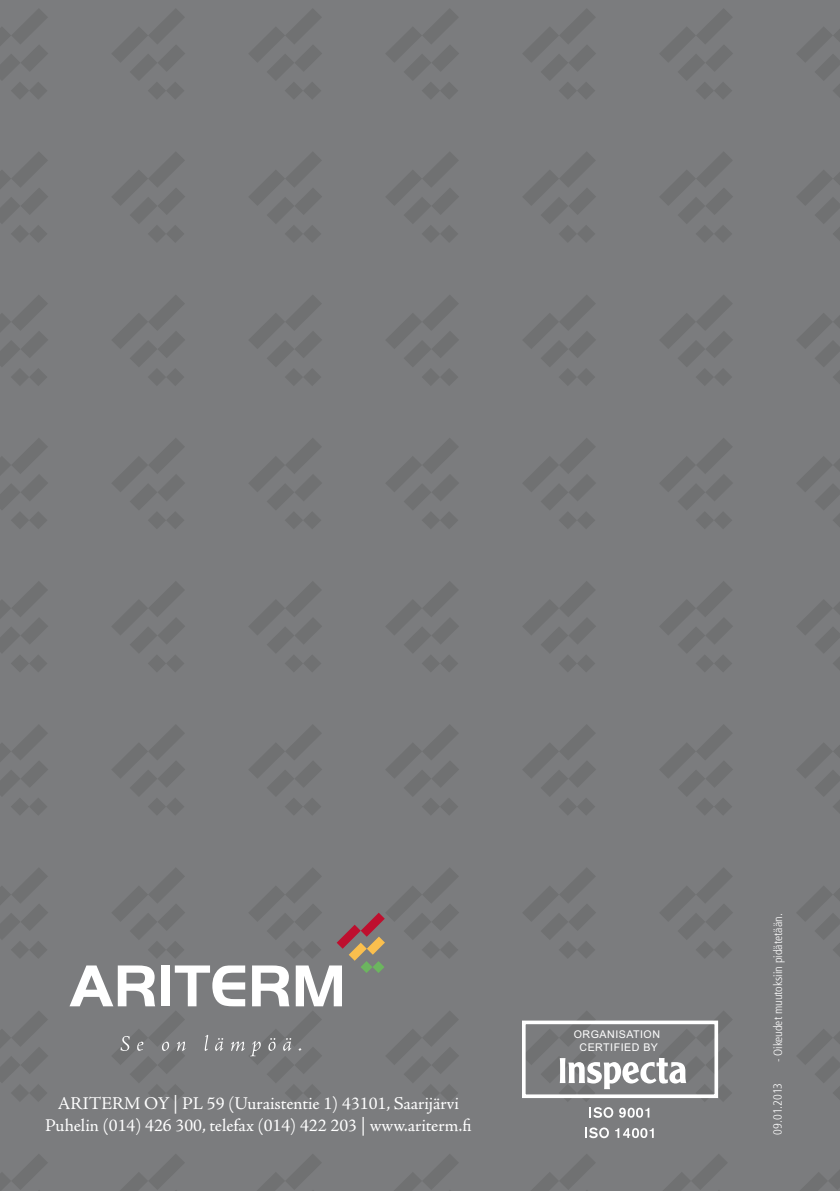
<style>
.page{position:relative;width:840px;height:1191px;background:#fff}
.page>*{position:absolute;margin:0;border:0;box-sizing:border-box;transform-origin:0 0}
.t1{font:18px/21.6px "Adobe Jenson Pro";color:#fff;text-align:center}
.t2{font:300 condensed 12px "Frutiger";color:#fff}
.t3{font:10.6px/12.8px "Arial";letter-spacing:.045em;color:#fff;text-align:center}
</style>
<div class="page">
<div style="left:0;top:0;width:839px;height:1191px;background:#7b7c7e"></div>
<svg style="left:0;top:152px;width:48px;height:90px"></svg>
<svg style="left:0;top:295px;width:48px;height:91px"></svg>
<svg style="left:0;top:438px;width:47px;height:91px"></svg>
<svg style="left:0;top:582px;width:48px;height:90px"></svg>
<svg style="left:0;top:725px;width:48px;height:90px"></svg>
<svg style="left:0;top:868px;width:48px;height:90px"></svg>
<svg style="left:0;top:1011px;width:48px;height:90px"></svg>
<svg style="left:0;top:1154px;width:47px;height:37px"></svg>
<svg style="left:0;top:9px;width:48px;height:90px"></svg>
<svg style="left:112px;top:152px;width:73px;height:90px"></svg>
<svg style="left:112px;top:295px;width:73px;height:91px"></svg>
<svg style="left:112px;top:438px;width:72px;height:91px"></svg>
<svg style="left:112px;top:582px;width:73px;height:90px"></svg>
<svg style="left:112px;top:725px;width:73px;height:90px"></svg>
<svg style="left:120px;top:1154px;width:64px;height:37px"></svg>
<svg style="left:112px;top:9px;width:73px;height:90px"></svg>
<svg style="left:249px;top:152px;width:73px;height:90px"></svg>
<svg style="left:249px;top:295px;width:72px;height:90px"></svg>
<svg style="left:249px;top:438px;width:72px;height:91px"></svg>
<svg style="left:249px;top:582px;width:73px;height:90px"></svg>
<svg style="left:249px;top:725px;width:73px;height:90px"></svg>
<svg style="left:257px;top:1154px;width:64px;height:37px"></svg>
<svg style="left:249px;top:9px;width:73px;height:90px"></svg>
<svg style="left:386px;top:152px;width:73px;height:90px"></svg>
<svg style="left:386px;top:295px;width:72px;height:90px"></svg>
<svg style="left:386px;top:438px;width:72px;height:91px"></svg>
<svg style="left:386px;top:582px;width:73px;height:90px"></svg>
<svg style="left:386px;top:725px;width:73px;height:90px"></svg>
<svg style="left:394px;top:1154px;width:64px;height:37px"></svg>
<svg style="left:386px;top:9px;width:73px;height:90px"></svg>
<svg style="left:523px;top:152px;width:73px;height:90px"></svg>
<svg style="left:523px;top:295px;width:72px;height:90px"></svg>
<svg style="left:523px;top:438px;width:72px;height:91px"></svg>
<svg style="left:523px;top:581px;width:73px;height:91px"></svg>
<svg style="left:523px;top:725px;width:73px;height:90px"></svg>
<svg style="left:523px;top:868px;width:73px;height:90px"></svg>
<svg style="left:531px;top:1154px;width:64px;height:37px"></svg>
<svg style="left:523px;top:9px;width:73px;height:90px"></svg>
<svg style="left:660px;top:152px;width:72px;height:90px"></svg>
<svg style="left:660px;top:295px;width:72px;height:90px"></svg>
<svg style="left:660px;top:438px;width:72px;height:91px"></svg>
<svg style="left:660px;top:581px;width:72px;height:91px"></svg>
<svg style="left:660px;top:725px;width:72px;height:90px"></svg>
<svg style="left:660px;top:868px;width:72px;height:90px"></svg>
<svg style="left:663px;top:1154px;width:64px;height:37px"></svg>
<svg style="left:660px;top:9px;width:72px;height:90px"></svg>
<svg style="left:797px;top:170px;width:42px;height:69px"></svg>
<svg style="left:797px;top:313px;width:42px;height:70px"></svg>
<svg style="left:797px;top:457px;width:42px;height:69px"></svg>
<svg style="left:797px;top:600px;width:42px;height:69px"></svg>
<svg style="left:797px;top:743px;width:42px;height:69px"></svg>
<svg style="left:797px;top:886px;width:42px;height:69px"></svg>
<svg style="left:797px;top:1029px;width:42px;height:69px"></svg>
<svg style="left:800px;top:1171px;width:39px;height:20px"></svg>
<svg style="left:797px;top:27px;width:42px;height:69px"></svg>
<svg style="left:585px;top:1127px;width:23px;height:11px"></svg>
<svg style="left:615px;top:1128px;width:38px;height:10px"></svg>
<svg style="left:522px;top:1011px;width:210px;height:106px"></svg>
<svg style="left:69px;top:868px;width:390px;height:233px"></svg>
<p class="t1" style="left:45px;top:1092px;width:427px">ARITERM OY | PL 59 (Uuraistentie 1) 43101, Saarijärvi<br>Puhelin (014) 426 300, telefax (014) 422 203 | www.ariterm.fi</p>
<p class="t3" style="left:573px;top:1028px;width:88px">ORGANISATION<br>CERTIFIED BY</p>
<p class="t2" style="left:770px;top:1062px;width:150px;rotate:-90deg">- Oikeudet muutoksiin pidätetään.</p>
<p class="t2" style="left:770px;top:1134px;width:53px;rotate:-90deg">09.01.2013</p>
</div>
